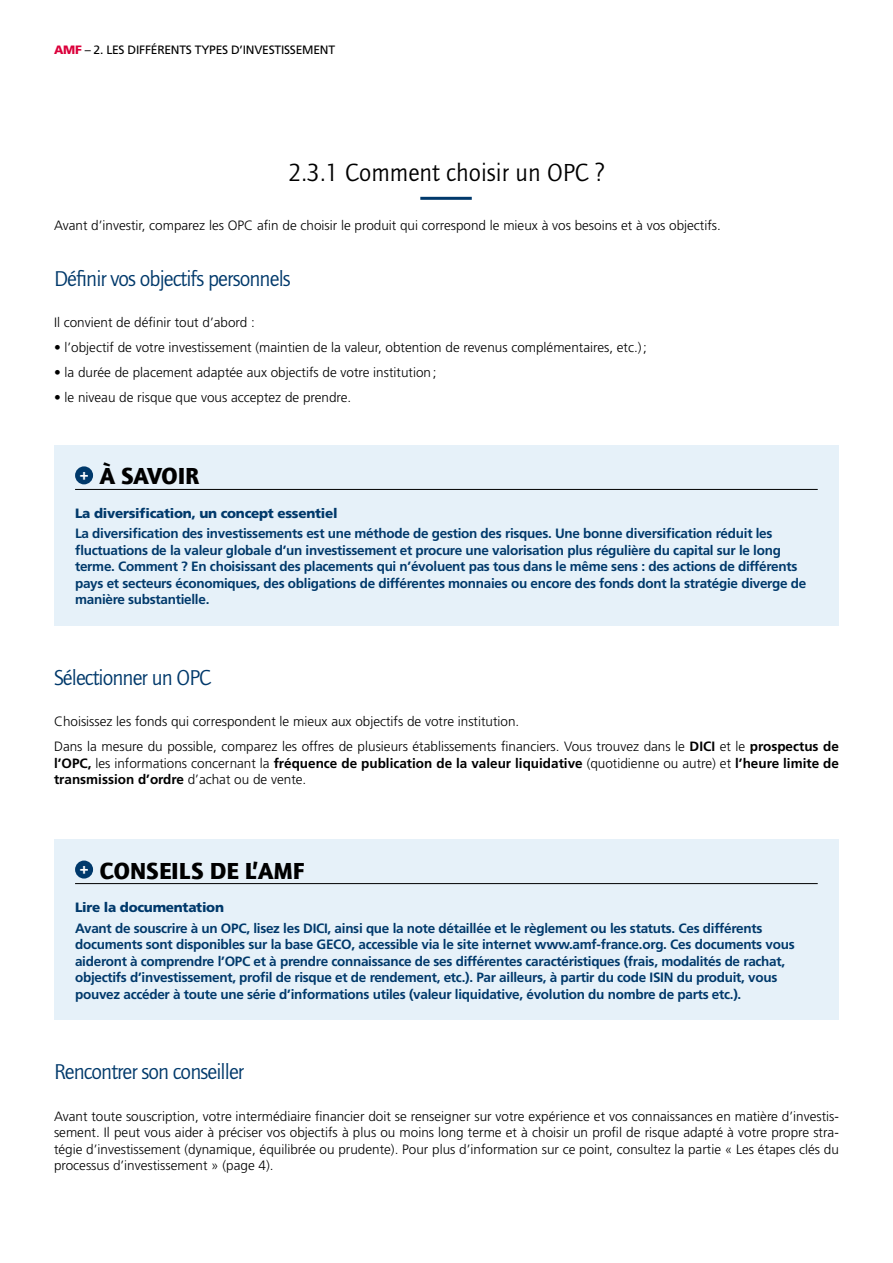
<style>
.page{position:relative;width:893px;height:1263px;background:#fff}
.page>*{position:absolute;margin:0;border:0;box-sizing:border-box;transform-origin:0 0}
.t1{font:25.5px "Quay Sans";color:#000}
.t2{font:900 24px "Quay Sans ITC";color:#000}
.t3{font:22.2px "Quay Sans";letter-spacing:-.04em;color:#00396b}
.t4{font:900 15px "Quay Sans ITC";color:#fff}
.t5{font:700 13.5px/16.5px "Frutiger";letter-spacing:-.02em;color:#00396b}
.t6{font:300 13.5px/16.5px "Frutiger";color:#000;text-align:justify}
.t7{font:700 13.5px/16.5px "Frutiger";color:#000}
.t8{font:900 13.5px "Frutiger";letter-spacing:-.02em;color:#00396b}
.t9{font:12.15px "Frutiger";letter-spacing:-.02em;color:#000}
.s1{font-weight:900;color:#db003b}
.s2{font-weight:700}
.s3{font-weight:300}
</style>
<div class="page">
<hr style="left:420px;top:197px;width:52px;height:3px;background:#00396b">
<div style="left:54px;top:445px;width:785px;height:181px;background:#e6f1f9"></div>
<div style="left:54px;top:839px;width:785px;height:181px;background:#e6f1f9"></div>
<hr style="left:75px;top:489px;width:743px;height:1px;background:#000">
<hr style="left:75px;top:883px;width:743px;height:1px;background:#000">
<div style="left:75px;top:466px;width:18px;height:18px;background:#00396b;border-radius:50%"></div>
<div style="left:75px;top:860px;width:18px;height:18px;background:#00396b;border-radius:50%"></div>
<p class="t9" style="left:54px;top:42px;width:283px"><span class="s1">AMF</span> – 2. LES DIFFÉRENTS TYPES D’INVESTISSEMENT</p>
<h1 class="t1" style="left:288px;top:158px;width:318px">2.3.1 Comment choisir un OPC ?</h1>
<p class="t6" style="left:54px;top:217px;width:668px">Avant d’investir, comparez les OPC afin de choisir le produit qui correspond le mieux à vos besoins et à vos objectifs.</p>
<h3 class="t3" style="left:54px;top:266px;width:238px">Définir vos objectifs personnels</h3>
<p class="t6" style="left:54px;top:315px;width:202px">Il convient de définir tout d’abord :</p>
<p class="t6" style="left:54px;top:340px;width:595px">• l’objectif de votre investissement (maintien de la valeur, obtention de revenus complémentaires, etc.);</p>
<p class="t6" style="left:54px;top:365px;width:384px">• la durée de placement adaptée aux objectifs de votre institution;</p>
<p class="t6" style="left:54px;top:390px;width:299px">• le niveau de risque que vous acceptez de prendre.</p>
<p class="t4" style="left:80px;top:466px;width:10px">+</p>
<h2 class="t2" style="left:100px;top:462px;width:101px">À SAVOIR</h2>
<p class="t8" style="left:75px;top:505px;width:264px">La diversification, un concept essentiel</p>
<p class="t5" style="left:75px;top:525px;width:733px">La diversification des investissements est une méthode de gestion des risques. Une bonne diversification réduit les fluctuations de la valeur globale d’un investissement et procure une valorisation plus régulière du capital sur le long terme. Comment ? En choisissant des placements qui n’évoluent pas tous dans le même sens : des actions de différents pays et secteurs économiques, des obligations de différentes monnaies ou encore des fonds dont la stratégie diverge de manière substantielle.</p>
<h3 class="t3" style="left:54px;top:665px;width:159px">Sélectionner un OPC</h3>
<p class="t6" style="left:54px;top:709px;width:786px;line-height:25px">Choisissez les fonds qui correspondent le mieux aux objectifs de votre institution.<br>Dans la mesure du possible, comparez les offres de plusieurs établissements financiers. Vous trouvez dans le <span class="s2">DICI</span> et le <span class="s2">prospectus de</span></p>
<p class="t7" style="left:54px;top:755px;width:786px">l’OPC, <span class="s3">les informations concernant la</span> fréquence de publication de la valeur liquidative <span class="s3">(quotidienne ou autre) et</span> l’heure limite de transmission d’ordre <span class="s3">d’achat ou de vente.</span></p>
<p class="t4" style="left:80px;top:860px;width:10px">+</p>
<h2 class="t2" style="left:100px;top:856px;width:206px">CONSEILS DE L’AMF</h2>
<p class="t8" style="left:75px;top:899px;width:150px">Lire la documentation</p>
<p class="t5" style="left:75px;top:920px;width:721px">Avant de souscrire à un OPC, lisez les DICI, ainsi que la note détaillée et le règlement ou les statuts. Ces différents documents sont disponibles sur la base GECO, accessible via le site internet www.amf-france.org. Ces documents vous aideront à comprendre l’OPC et à prendre connaissance de ses différentes caractéristiques (frais, modalités de rachat, objectifs d’investissement, profil de risque et de rendement, etc.). Par ailleurs, à partir du code ISIN du produit, vous pouvez accéder à toute une série d’informations utiles (valeur liquidative, évolution du nombre de parts etc.).</p>
<h3 class="t3" style="left:54px;top:1059px;width:192px">Rencontrer son conseiller</h3>
<p class="t6" style="left:54px;top:1108px;width:786px">Avant toute souscription, votre intermédiaire financier doit se renseigner sur votre expérience et vos connaissances en matière d’investis&shy;sement. Il peut vous aider à préciser vos objectifs à plus ou moins long terme et à choisir un profil de risque adapté à votre propre stra&shy;tégie d’investissement (dynamique, équilibrée ou prudente). Pour plus d’information sur ce point, consultez la partie « Les étapes clés du processus d’investissement » (page 4).</p>
</div>
